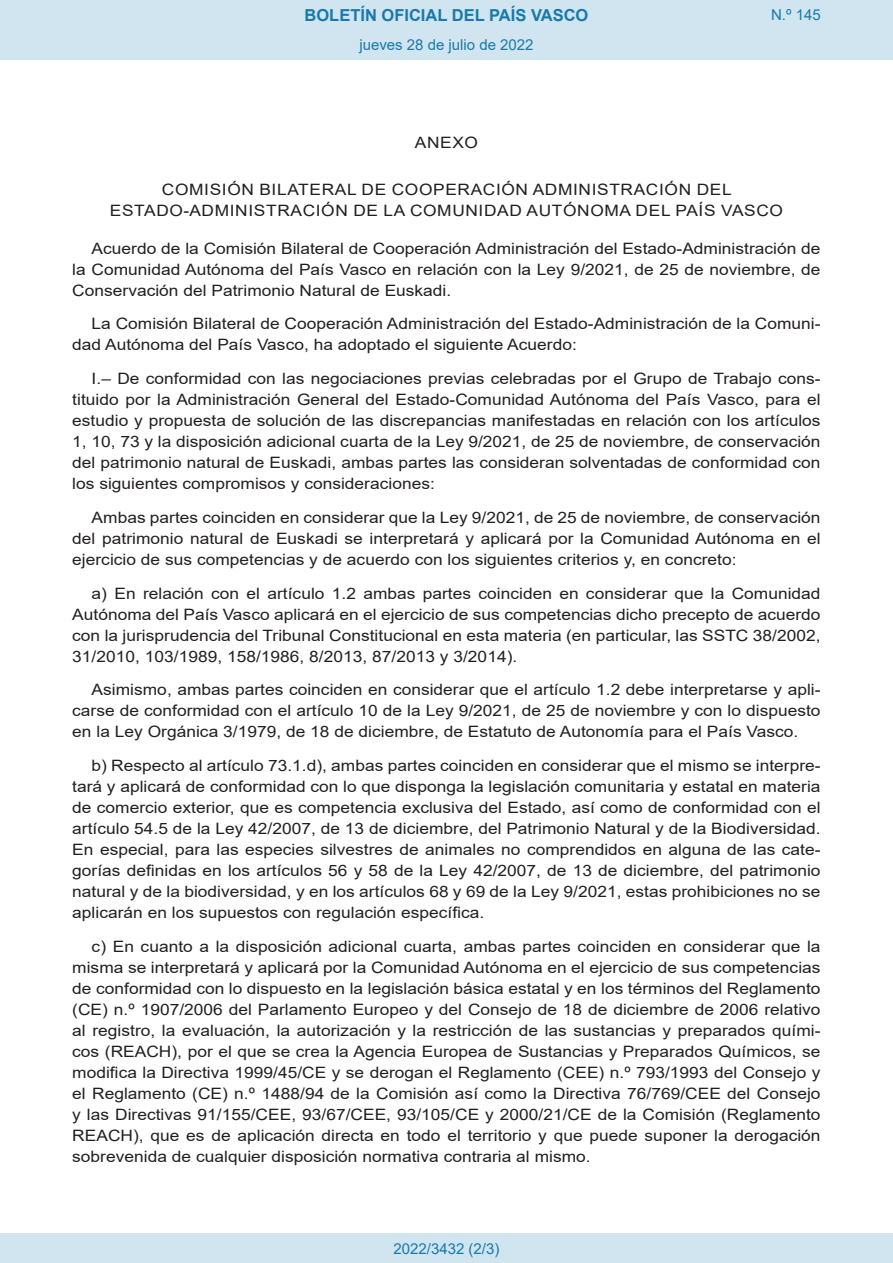
<style>
.page{position:relative;width:893px;height:1263px;background:#fff}
.page>*{position:absolute;margin:0;border:0;box-sizing:border-box;transform-origin:0 0}
.t1{font:700 16.5px "Arial";color:#1879ad}
.BOPVDetalle{font:15.6px/21px "Arial";color:#231f20;text-align:justify;scale:1.11 1}
.BOPVClave{font:15.6px/21px "Arial";letter-spacing:.035em;color:#231f20;text-align:center;scale:1.11 1}
.Paginacion_Centro{font:15px "Arial";color:#1879ad}
</style>
<div class="page">
<div style="left:0;top:0;width:893px;height:60px;background:#d0e5f0"></div>
<div style="left:0;top:1233px;width:893px;height:30px;background:#d0e5f0"></div>
<p class="t1" style="left:305px;top:3px;width:285px">BOLETÍN OFICIAL DEL PAÍS VASCO</p>
<p class="Paginacion_Centro" style="left:359px;top:35px;width:176px">jueves 28 de julio de 2022</p>
<p class="Paginacion_Centro" style="left:771px;top:5px;width:51px">N.º 145</p>
<p class="BOPVClave" style="left:415px;top:132px;width:58px">ANEXO</p>
<p class="BOPVClave" style="left:110px;top:179px;width:608px">COMISIÓN BILATERAL DE COOPERACIÓN ADMINISTRACIÓN DEL<br>ESTADO-ADMINISTRACIÓN DE LA COMUNIDAD AUTÓNOMA DEL PAÍS VASCO</p>
<p class="BOPVDetalle" style="left:72px;top:238px;width:676px;text-indent:19px">Acuerdo de la Comisión Bilateral de Cooperación Administración del Estado-Administración de la Comunidad Autónoma del País Vasco en relación con la Ley 9/2021, de 25 de noviembre, de Conservación del Patrimonio Natural de Euskadi.</p>
<p class="BOPVDetalle" style="left:72px;top:313px;width:676px;text-indent:19px">La Comisión Bilateral de Cooperación Administración del Estado-Administración de la Comuni&shy;dad Autónoma del País Vasco, ha adoptado el siguiente Acuerdo:</p>
<p class="BOPVDetalle" style="left:72px;top:368px;width:676px;text-indent:19px">I.– De conformidad con las negociaciones previas celebradas por el Grupo de Trabajo cons&shy;tituido por la Administración General del Estado-Comunidad Autónoma del País Vasco, para el estudio y propuesta de solución de las discrepancias manifestadas en relación con los artículos 1, 10, 73 y la disposición adicional cuarta de la Ley 9/2021, de 25 de noviembre, de conservación del patrimonio natural de Euskadi, ambas partes las consideran solventadas de conformidad con los siguientes compromisos y consideraciones:</p>
<p class="BOPVDetalle" style="left:72px;top:507px;width:676px;text-indent:19px">Ambas partes coinciden en considerar que la Ley 9/2021, de 25 de noviembre, de conservación del patrimonio natural de Euskadi se interpretará y aplicará por la Comunidad Autónoma en el ejercicio de sus competencias y de acuerdo con los siguientes criterios y, en concreto:</p>
<p class="BOPVDetalle" style="left:72px;top:583px;width:676px;text-indent:19px">a) En relación con el artículo 1.2 ambas partes coinciden en considerar que la Comunidad Autónoma del País Vasco aplicará en el ejercicio de sus competencias dicho precepto de acuerdo con la jurisprudencia del Tribunal Constitucional en esta materia (en particular, las SSTC 38/2002, 31/2010, 103/1989, 158/1986, 8/2013, 87/2013 y 3/2014).</p>
<p class="BOPVDetalle" style="left:72px;top:679px;width:676px;text-indent:19px">Asimismo, ambas partes coinciden en considerar que el artículo 1.2 debe interpretarse y apli&shy;carse de conformidad con el artículo 10 de la Ley 9/2021, de 25 de noviembre y con lo dispuesto en la Ley Orgánica 3/1979, de 18 de diciembre, de Estatuto de Autonomía para el País Vasco.</p>
<p class="BOPVDetalle" style="left:72px;top:755px;width:676px;text-indent:19px">b) Respecto al artículo 73.1.d), ambas partes coinciden en considerar que el mismo se interpre&shy;tará y aplicará de conformidad con lo que disponga la legislación comunitaria y estatal en materia de comercio exterior, que es competencia exclusiva del Estado, así como de conformidad con el artículo 54.5 de la Ley 42/2007, de 13 de diciembre, del Patrimonio Natural y de la Biodiversidad.<br>En especial, para las especies silvestres de animales no comprendidos en alguna de las cate&shy;gorías definidas en los artículos 56 y 58 de la Ley 42/2007, de 13 de diciembre, del patrimonio natural y de la biodiversidad, y en los artículos 68 y 69 de la Ley 9/2021, estas prohibiciones no se aplicarán en los supuestos con regulación específica.</p>
<p class="BOPVDetalle" style="left:72px;top:936px;width:676px;text-indent:19px">c) En cuanto a la disposición adicional cuarta, ambas partes coinciden en considerar que la misma se interpretará y aplicará por la Comunidad Autónoma en el ejercicio de sus competencias de conformidad con lo dispuesto en la legislación básica estatal y en los términos del Reglamento (CE) n.º 1907/2006 del Parlamento Europeo y del Consejo de 18 de diciembre de 2006 relativo al registro, la evaluación, la autorización y la restricción de las sustancias y preparados quími&shy;cos (REACH), por el que se crea la Agencia Europea de Sustancias y Preparados Químicos, se modifica la Directiva 1999/45/CE y se derogan el Reglamento (CEE) n.º 793/1993 del Consejo y el Reglamento (CE) n.º 1488/94 de la Comisión así como la Directiva 76/769/CEE del Consejo y las Directivas 91/155/CEE, 93/67/CEE, 93/105/CE y 2000/21/CE de la Comisión (Reglamento REACH), que es de aplicación directa en todo el territorio y que puede suponer la derogación sobrevenida de cualquier disposición normativa contraria al mismo.</p>
<p class="Paginacion_Centro" style="left:393px;top:1238px;width:107px">2022/3432 (2/3)</p>
</div>
